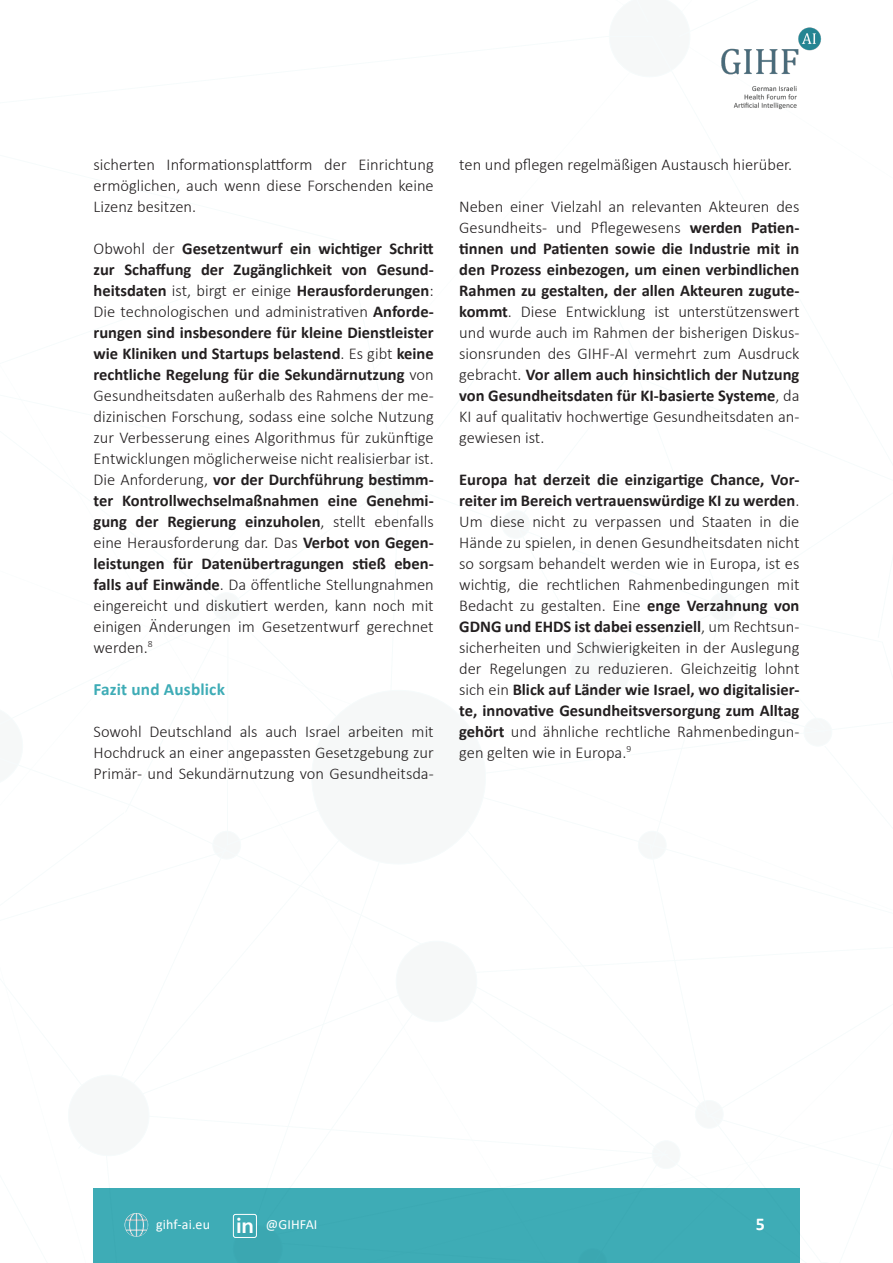
<style>
.page{position:relative;width:893px;height:1263px;background:#fff}
.page>*{position:absolute;margin:0;border:0;box-sizing:border-box;transform-origin:0 0}
.Quelle_generell{font:600 22.95px "Gill Sans";color:#fff}
.t1{font:700 18px "Calibri";color:#fff}
.t2{font:700 17.25px "Calibri";letter-spacing:.01em;color:#3eacb6}
.t3{font:300 16.5px/21px "Calibri";color:#231f20;text-align:justify}
.t4{font:13.95px "Calibri";letter-spacing:.01em;color:#fff}
.s1{font-weight:700}
</style>
<div class="page">
<div style="left:68px;top:1075px;width:81px;height:81px;background:#f6f8f8;border-radius:50%"></div>
<div style="left:68px;top:1075px;width:81px;height:81px;border:1px solid #3eacb6;border-radius:50%"></div>
<img style="left:721px;top:27px;width:101px;height:83px">
<div style="left:93px;top:1188px;width:706px;height:75px;background:#3eacb6"></div>
<img style="left:125px;top:1213px;width:23px;height:23px">
<div style="left:233px;top:1214px;width:24px;height:24px;border:1px solid #fff;border-radius:2px"></div>
<p class="t3" style="left:94px;top:154px;width:342px">sicherten Informationsplattform der Einrichtung ermöglichen, auch wenn diese Forschenden keine Lizenz besitzen.</p>
<p class="t3" style="left:94px;top:238px;width:342px">Obwohl der <span class="s1">Gesetzentwurf ein wichtiger Schritt zur Schaffung der Zugänglichkeit von Gesund&shy;heitsdaten</span> ist, birgt er einige <span class="s1">Herausforderungen</span>:<br>Die technologischen und administrativen <span class="s1">Anforde&shy;rungen sind insbesondere für kleine Dienstleister wie Kliniken und Startups belastend</span>. Es gibt <span class="s1">keine rechtliche Regelung für die Sekundärnutzung</span> von Gesundheitsdaten außerhalb des Rahmens der me&shy;dizinischen Forschung, sodass eine solche Nutzung zur Verbesserung eines Algorithmus für zukünftige Entwicklungen möglicherweise nicht realisierbar ist.<br>Die Anforderung, <span class="s1">vor der Durchführung bestimm&shy;ter Kontrollwechselmaßnahmen eine Genehmi&shy;gung der Regierung einzuholen</span>, stellt ebenfalls eine Herausforderung dar. Das <span class="s1">Verbot von Gegen&shy;leistungen für Datenübertragungen stieß eben&shy;falls auf Einwände</span>. Da öffentliche Stellungnahmen eingereicht und diskutiert werden, kann noch mit einigen Änderungen im Gesetzentwurf gerechnet werden.<sup>8</sup></p>
<p class="t2" style="left:94px;top:677px;width:133px">Fazit und Ausblick</p>
<p class="t3" style="left:94px;top:721px;width:342px">Sowohl Deutschland als auch Israel arbeiten mit Hochdruck an einer angepassten Gesetzgebung zur Primär- und Sekundärnutzung von Gesundheitsda-</p>
<p class="t3" style="left:459px;top:154px;width:334px">ten und pflegen regelmäßigen Austausch hierüber.</p>
<p class="t3" style="left:459px;top:196px;width:342px">Neben einer Vielzahl an relevanten Akteuren des Gesundheits- und Pflegewesens <span class="s1">werden Patien&shy;tinnen und Patienten sowie die Industrie mit in den Prozess einbezogen, um einen verbindlichen Rahmen zu gestalten, der allen Akteuren zugute&shy;kommt</span>. Diese Entwicklung ist unterstützenswert und wurde auch im Rahmen der bisherigen Diskus&shy;sionsrunden des GIHF-AI vermehrt zum Ausdruck gebracht. <span class="s1">Vor allem auch hinsichtlich der Nutzung von Gesundheitsdaten für KI-basierte Systeme</span>, da KI auf qualitativ hochwertige Gesundheitsdaten an&shy;gewiesen ist.</p>
<p class="t3" style="left:459px;top:469px;width:342px"><span class="s1">Europa hat derzeit die einzigartige Chance, Vor&shy;reiter im Bereich vertrauenswürdige KI zu werden</span>.<br>Um diese nicht zu verpassen und Staaten in die Hände zu spielen, in denen Gesundheitsdaten nicht so sorgsam behandelt werden wie in Europa, ist es wichtig, die rechtlichen Rahmenbedingungen mit Bedacht zu gestalten. Eine <span class="s1">enge Verzahnung von GDNG und EHDS ist dabei essenziell</span>, um Rechtsun&shy;sicherheiten und Schwierigkeiten in der Auslegung der Regelungen zu reduzieren. Gleichzeitig lohnt sich ein <span class="s1">Blick auf Länder wie Israel, wo digitalisier&shy;te, innovative Gesundheitsversorgung zum Alltag gehört</span> und ähnliche rechtliche Rahmenbedingun&shy;gen gelten wie in Europa.<sup>9</sup></p>
<p class="t4" style="left:156px;top:1215px;width:56px">gihf-ai.eu</p>
<p class="Quelle_generell" style="left:236px;top:1211px;width:20px">in</p>
<p class="t4" style="left:266px;top:1215px;width:53px">@GIHFAI</p>
<p class="t1" style="left:756px;top:1211px;width:11px">5</p>
</div>
